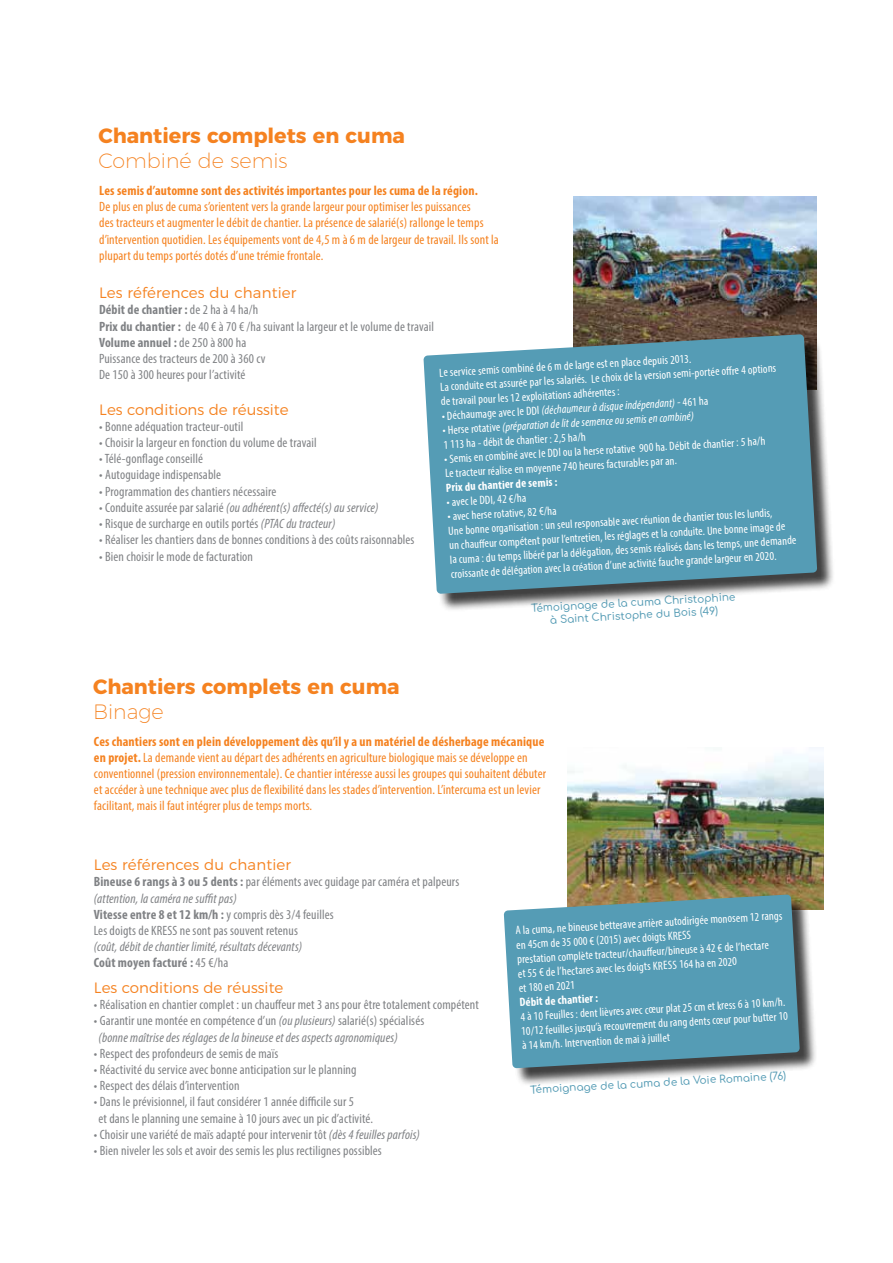
<style>
.page{position:relative;width:893px;height:1263px;background:#fff}
.page>*{position:absolute;margin:0;border:0;box-sizing:border-box;transform-origin:0 0}
.t1{font:700 20.7px "Montserrat";color:#f58220}
.t2{font:200 20.7px "Montserrat";color:#f58220}
.t3{font:300 15px "Montserrat";color:#f58220}
.t4{font:condensed 13.5px/16.2px "Myriad Pro";letter-spacing:.01em;color:#808285}
.t5{font:condensed 13.5px/16.2px "Myriad Pro";letter-spacing:.01em;color:#f58220}
.t6{font:italic condensed 13.5px/16.2px "Myriad Pro";letter-spacing:.01em;color:#808285}
.t7{font:700 condensed 13.5px "Myriad Pro";letter-spacing:.01em;color:#f58220}
.t8{font:condensed 12px/14.5px "Myriad Pro";color:#fff}
.t9{font:italic condensed 12px "Myriad Pro";color:#fff}
.t10{font:700 condensed 12px "Myriad Pro";color:#fff}
.t11{font:500 10.5px/12.6px "Comfortaa";color:#559cb5;text-align:center}
.s1{font-weight:700}
.s2{font-style:normal}
.s3{font-style:italic}
.s4{font-weight:700;font-style:normal}
</style>
<div class="page">
<img style="left:573px;top:196px;width:244px;height:138px">
<div style="left:426px;top:337px;width:409px;height:275px;background:#000;opacity:.75"></div>
<svg style="left:423px;top:334px;width:394px;height:260px;background:#5d9bb1"></svg>
<img style="left:568px;top:747px;width:256px;height:162px">
<div style="left:506px;top:897px;width:312px;height:190px;background:#000;opacity:.75"></div>
<svg style="left:504px;top:894px;width:296px;height:174px;background:#5d9baf"></svg>
<h1 class="t1" style="left:98px;top:119px;width:308px">Chantiers complets en cuma</h1>
<h1 class="t2" style="left:98px;top:145px;width:191px">Combiné de semis</h1>
<p class="t7" style="left:99px;top:182px;width:380px">Les semis d’automne sont des activités importantes pour les cuma de la région.</p>
<p class="t5" style="left:99px;top:198px;width:401px">De plus en plus de cuma s’orientent vers la grande largeur pour optimiser les puissances<br>des tracteurs et augmenter le débit de chantier. La présence de salarié(s) rallonge le temps d’intervention quotidien. Les équipements vont de 4,5 m à 6 m de largeur de travail. Ils sont la plupart du temps portés dotés d’une trémie frontale.</p>
<p class="t3" style="left:99px;top:281px;width:199px">Les références du chantier</p>
<p class="t4" style="left:99px;top:302px;width:337px"><span class="s1">Débit de chantier :</span> de 2 ha à 4 ha/h<br><span class="s1">Prix du chantier :</span> de 40 € à 70 € /ha suivant la largeur et le volume de travail <span class="s1">Volume annuel :</span> de 250 à 800 ha<br>Puissance des tracteurs de 200 à 360 cv<br>De 150 à 300 heures pour l’activité</p>
<p class="t8" style="left:439px;top:365px;width:338px;rotate:-3deg">Le service semis combiné de 6 m de large est en place depuis 2013.<br>La conduite est assurée par les salariés. Le choix de la version semi-portée off re 4 options de travail pour les 12 exploitations adhérentes :</p>
<p class="t9" style="left:441px;top:408px;width:268px;rotate:-3deg"><span class="s2">• Déchaumage avec le DDI</span> (déchaumeur à disque indépendant) <span class="s2">- 461 ha</span></p>
<p class="t3" style="left:99px;top:398px;width:191px">Les conditions de réussite</p>
<p class="t4" style="left:99px;top:418px;width:146px">• Bonne adéquation tracteur-outil</p>
<p class="t4" style="left:99px;top:434px;width:219px">• Choisir la largeur en fonction du volume de travail</p>
<p class="t4" style="left:99px;top:451px;width:105px">• Télé-gonflage conseillé</p>
<p class="t4" style="left:99px;top:467px;width:123px">• Autoguidage indispensable</p>
<p class="t4" style="left:99px;top:483px;width:179px">• Programmation des chantiers nécessaire</p>
<p class="t6" style="left:99px;top:499px;width:281px"><span class="s2">• Conduite assurée par salarié</span> (ou adhérent(s) affecté(s) au service)</p>
<p class="t4" style="left:99px;top:515px;width:238px">• Risque de surcharge en outils portés <span class="s3">(PTAC du tracteur)</span></p>
<p class="t4" style="left:99px;top:532px;width:317px">• Réaliser les chantiers dans de bonnes conditions à des coûts raisonnables</p>
<p class="t4" style="left:99px;top:548px;width:155px">• Bien choisir le mode de facturation</p>
<p class="t8" style="left:442px;top:422px;width:253px;rotate:-3deg">• Herse rotative <span class="s3">(préparation de lit de semence ou semis en combiné)<br></span>1 113 ha - débit de chantier : 2,5 ha/h</p>
<p class="t8" style="left:444px;top:451px;width:323px;rotate:-3deg">• Semis en combiné avec le DDI ou la herse rotative 900 ha. Débit de chantier : 5 ha/h<br>Le tracteur réalise en moyenne 740 heures facturables par an.</p>
<p class="t10" style="left:446px;top:480px;width:113px;rotate:-3deg">Prix du chantier de semis :</p>
<p class="t8" style="left:446px;top:495px;width:81px;rotate:-3deg">• avec le DDI, 42 €/ha</p>
<p class="t8" style="left:447px;top:509px;width:349px;rotate:-3deg">• avec herse rotative, 82 €/ha<br>Une bonne organisation : un seul responsable avec réunion de chantier tous les lundis,<br>un chauff eur compétent pour l’entretien, les réglages et la conduite. Une bonne image de<br>la cuma : du temps libéré par la délégation, des semis réalisés dans les temps, une demande croissante de délégation avec la création d’une activité fauche grande largeur en 2020.</p>
<h1 class="t1" style="left:93px;top:669px;width:308px">Chantiers complets en cuma</h1>
<h1 class="t2" style="left:93px;top:696px;width:72px">Binage</h1>
<p class="t11" style="left:531px;top:600px;width:206px;rotate:-3deg">Témoignage de la cuma Christophine à Saint Christophe du Bois (49)</p>
<p class="t5" style="left:94px;top:733px;width:454px"><span class="s1">Ces chantiers sont en plein développement dès qu’il y a un matériel de désherbage mécanique en projet.</span> La demande vient au départ des adhérents en agriculture biologique mais se développe en conventionnel (pression environnementale). Ce chantier intéresse aussi les groupes qui souhaitent débuter et accéder à une technique avec plus de flexibilité dans les stades d’intervention. L’intercuma est un levier facilitant, mais il faut intégrer plus de temps morts.</p>
<p class="t3" style="left:94px;top:853px;width:199px">Les références du chantier</p>
<p class="t4" style="left:94px;top:873px;width:367px"><span class="s1">Bineuse 6 rangs à 3 ou 5 dents :</span> par éléments avec guidage par caméra et palpeurs <span class="s3">(attention, la caméra ne suffit pas)<br></span><span class="s1">Vitesse entre 8 et 12 km/h :</span> y compris dès 3/4 feuilles<br>Les doigts de KRESS ne sont pas souvent retenus</p>
<p class="t6" style="left:94px;top:938px;width:210px">(coût, débit de chantier limité, résultats décevants)<br><span class="s4">Coût moyen facturé :</span> <span class="s2">45 €/ha</span></p>
<p class="t3" style="left:94px;top:976px;width:191px">Les conditions de réussite</p>
<p class="t4" style="left:94px;top:996px;width:386px">• Réalisation en chantier complet : un chauffeur met 3 ans pour être totalement compétent</p>
<p class="t6" style="left:98px;top:1013px;width:327px;text-indent:-5px"><span class="s2">• Garantir une montée en compétence d’un</span> (ou plusieurs) <span class="s2">salarié(s) spécialisés </span>(bonne maîtrise des réglages de la bineuse et des aspects agronomiques)</p>
<p class="t4" style="left:94px;top:1045px;width:186px">• Respect des profondeurs de semis de maïs</p>
<p class="t4" style="left:94px;top:1061px;width:264px">• Réactivité du service avec bonne anticipation sur le planning</p>
<p class="t4" style="left:94px;top:1077px;width:147px">• Respect des délais d’intervention</p>
<p class="t4" style="left:98px;top:1094px;width:276px;text-indent:-5px">• Dans le prévisionnel, il faut considérer 1 année difficile sur 5<br>et dans le planning une semaine à 10 jours avec un pic d’activité.</p>
<p class="t4" style="left:94px;top:1126px;width:328px">• Choisir une variété de maïs adapté pour intervenir tôt <span class="s3">(dès 4 feuilles parfois)</span></p>
<p class="t4" style="left:94px;top:1142px;width:289px">• Bien niveler les sols et avoir des semis les plus rectilignes possibles</p>
<p class="t8" style="left:515px;top:922px;width:269px;rotate:-3deg">A la cuma, ne bineuse betterave arrière autodirigée monosem 12 rangs en 45cm de 35 000 € (2015) avec doigts KRESS<br>prestation complète tracteur/chauff eur/bineuse à 42 € de l’hectare<br>et 55 € de l’hectares avec les doigts KRESS 164 ha en 2020<br>et 180 en 2021</p>
<p class="t10" style="left:519px;top:995px;width:80px;rotate:-3deg">Débit de chantier :</p>
<p class="t8" style="left:520px;top:1009px;width:269px;rotate:-3deg">4 à 10 Feuilles : dent lièvres avec cœur plat 25 cm et kress 6 à 10 km/h.<br>10/12 feuilles jusqu’à recouvrement du rang dents cœur pour butter 10 à 14 km/h. Intervention de mai à juillet</p>
<p class="t11" style="left:530px;top:1082px;width:258px;rotate:-3deg">Témoignage de la cuma de la Voie Romaine (76)</p>
</div>
